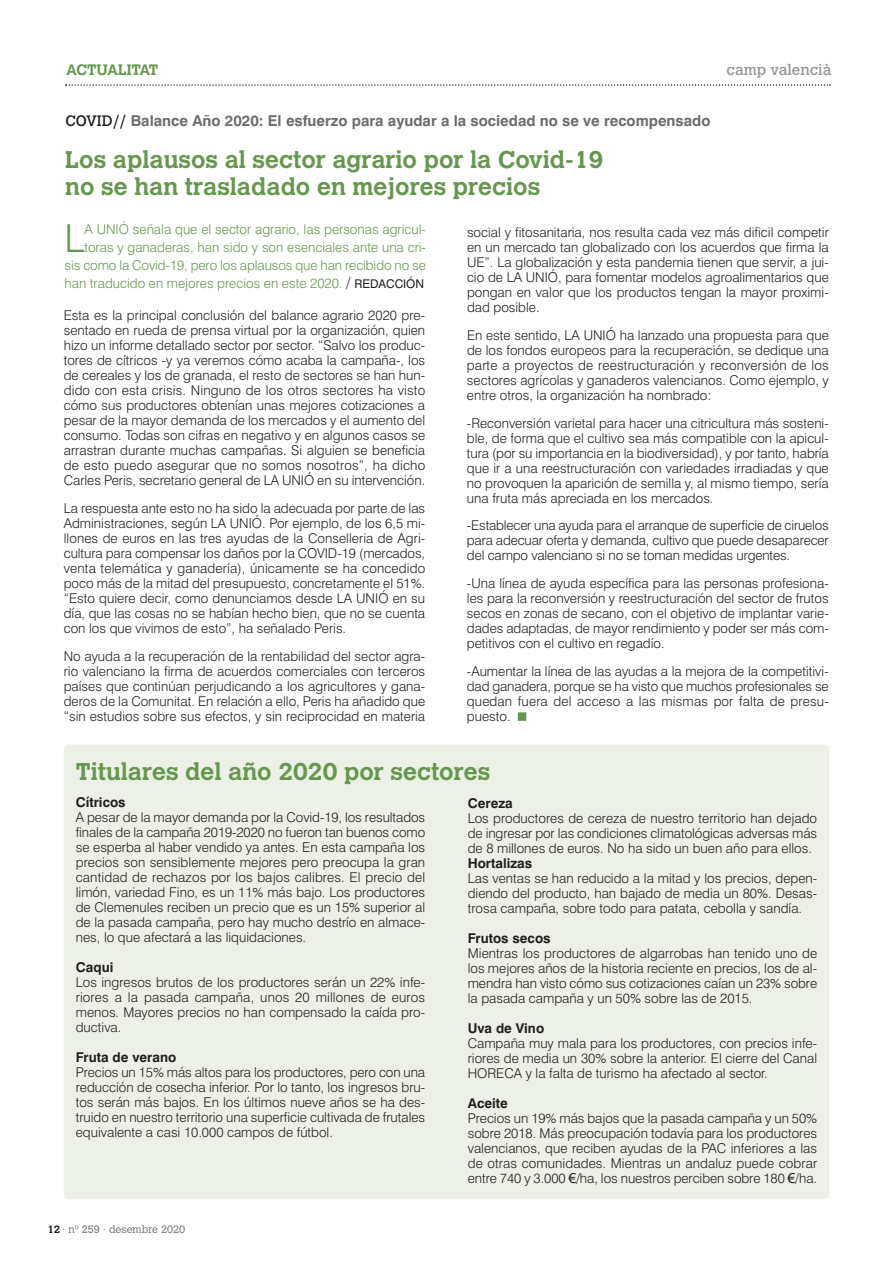
<style>
.page{position:relative;width:893px;height:1263px;background:#fff}
.page>*{position:absolute;margin:0;border:0;box-sizing:border-box;transform-origin:0 0}
.t1{font:300 38.55px "Swiss 721 BT";color:#67964f}
.t2{font:700 24px "Calvert MT Std";color:#67964f}
.t3{font:700 15px "Swiss 721 BT";color:#6c6d70}
.t4{font:15px "Calvert MT Std";color:#939598}
.t5{font:700 15px "Calvert MT Std";color:#67964f}
.t6{font:300 13.5px/15px "Swiss 721 BT";color:#231f20;text-align:justify}
.t7{font:300 13.5px/18px "Swiss 721 BT";color:#67964f;text-align:right}
.t8{font:700 13.5px "Swiss 721 BT";color:#231f20}
.t9{font:300 10.5px "Calvert MT Std";color:#6c6d70}
.s1{font-family:"Calvert MT Std";font-weight:400;color:#231f20}
.s2{font-size:15px;color:#231f20}
.s3{font-weight:400;font-size:12px;color:#231f20}
.s4{font-weight:700;color:#231f20}
.s5{font-family:"Tahoma";font-weight:400}
</style>
<div class="page">
<div style="left:64px;top:744px;width:765px;height:455px;background:#ecf0e7;border-radius:4px"></div>
<div style="left:518px;top:712px;width:8px;height:9px;background:#67964f"></div>
<svg style="left:65px;top:84px;width:766px;height:2px"></svg>
<p class="t5" style="left:66px;top:64px;width:94px">ACTUALITAT</p>
<p class="t4" style="left:726px;top:61px;width:106px">camp valencià</p>
<p class="t3" style="left:65px;top:115px;width:647px"><span class="s1">COVID//</span> Balance Año 2020: El esfuerzo para ayudar a la sociedad no se ve recompensado</p>
<p class="t2" style="left:65px;top:150px;width:540px">Los aplausos al sector agrario por la Covid-19</p>
<p class="t2" style="left:65px;top:177px;width:476px">no se han trasladado en mejores precios</p>
<p class="t1" style="left:65px;top:225px;width:22px">L</p>
<p class="t7" style="left:65px;top:222px;width:363px">A UNIÓ señala que el sector agrario, las personas agricul&shy;toras y ganaderas, han sido y son esenciales ante una cri-<br>sis como la Covid-19, pero los aplausos que han recibido no se han traducido en mejores precios en este 2020. <span class="s2">/</span> <span class="s3">REDACCIÓN</span></p>
<p class="t6" style="left:64px;top:309px;width:363px">Esta es la principal conclusión del balance agrario 2020 pre&shy;sentado en rueda de prensa virtual por la organización, quien hizo un informe detallado sector por sector. “Salvo los produc&shy;tores de cítricos -y ya veremos cómo acaba la campaña-, los de cereales y los de granada, el resto de sectores se han hun&shy;dido con esta crisis. Ninguno de los otros sectores ha visto cómo sus productores obtenían unas mejores cotizaciones a pesar de la mayor demanda de los mercados y el aumento del consumo. Todas son cifras en negativo y en algunos casos se arrastran durante muchas campañas. Si alguien se beneficia de esto puedo asegurar que no somos nosotros”, ha dicho Carles Peris, secretario general de LA UNIÓ en su intervención.</p>
<p class="t6" style="left:64px;top:502px;width:363px">La respuesta ante esto no ha sido la adecuada por parte de las Administraciones, según LA UNIÓ. Por ejemplo, de los 6,5 mi&shy;llones de euros en las tres ayudas de la Conselleria de Agri&shy;cultura para compensar los daños por la COVID-19 (mercados, venta telemática y ganadería), únicamente se ha concedido poco más de la mitad del presupuesto, concretamente el 51%. “Esto quiere decir, como denunciamos desde LA UNIÓ en su día, que las cosas no se habían hecho bien, que no se cuenta con los que vivimos de esto”, ha señalado Peris.</p>
<p class="t6" style="left:64px;top:650px;width:363px">No ayuda a la recuperación de la rentabilidad del sector agra&shy;rio valenciano la firma de acuerdos comerciales con terceros países que continúan perjudicando a los agricultores y gana&shy;deros de la Comunitat. En relación a ello, Peris ha añadido que “sin estudios sobre sus efectos, y sin reciprocidad en materia</p>
<p class="t6" style="left:467px;top:226px;width:363px">social y fitosanitaria, nos resulta cada vez más dificil competir en un mercado tan globalizado con los acuerdos que firma la UE”. La globalización y esta pandemia tienen que servir, a jui&shy;cio de LA UNIÓ, para fomentar modelos agroalimentarios que pongan en valor que los productos tengan la mayor proximi&shy;dad posible.</p>
<p class="t6" style="left:467px;top:329px;width:363px">En este sentido, LA UNIÓ ha lanzado una propuesta para que de los fondos europeos para la recuperación, se dedique una parte a proyectos de reestructuración y reconversión de los sectores agrícolas y ganaderos valencianos. Como ejemplo, y entre otros, la organización ha nombrado:</p>
<p class="t6" style="left:467px;top:417px;width:363px">-Reconversión varietal para hacer una citricultura más sosteni&shy;ble, de forma que el cultivo sea más compatible con la apicul&shy;tura (por su importancia en la biodiversidad), y por tanto, habría que ir a una reestructuración con variedades irradiadas y que no provoquen la aparición de semilla y, al mismo tiempo, sería una fruta más apreciada en los mercados.</p>
<p class="t6" style="left:467px;top:519px;width:363px">-Establecer una ayuda para el arranque de superficie de ciruelos para adecuar oferta y demanda, cultivo que puede de saparecer del campo valenciano si no se toman medidas urgentes.</p>
<p class="t6" style="left:467px;top:577px;width:363px">-Una línea de ayuda específica para las personas profesiona&shy;les para la reconversión y reestructuración del sector de frutos secos en zonas de secano, con el objetivo de implantar varie&shy;dades adaptadas, de mayor rendimiento y poder ser más com&shy;petitivos con el cultivo en regadío.</p>
<p class="t6" style="left:467px;top:665px;width:363px">-Aumentar la línea de las ayudas a la mejora de la competitivi&shy;dad ganadera, porque se ha visto que muchos profesionales se quedan fuera del acceso a las mismas por falta de presu&shy;puesto.</p>
<p class="t2" style="left:76px;top:762px;width:416px">Titulares del año 2020 por sectores</p>
<p class="t8" style="left:76px;top:797px;width:51px">Cítricos</p>
<p class="t6" style="left:76px;top:811px;width:351px">A pesar de la mayor demanda por la Covid-19, los resultados finales de la campaña 2019-2020 no fueron tan buenos como se esperba al haber vendido ya antes. En esta campaña los precios son sensiblemente mejores pero preocupa la gran cantidad de rechazos por los bajos calibres. El precio del limón, variedad Fino, es un 11% más bajo. Los productores de Clemenules reciben un precio que es un 15% superior al de la pasada campaña, pero hay mucho destrío en almace&shy;nes, lo que afectará a las liquidaciones.</p>
<p class="t8" style="left:76px;top:962px;width:39px">Caqui</p>
<p class="t6" style="left:76px;top:976px;width:351px">Los ingresos brutos de los productores serán un 22% infe&shy;riores a la pasada campaña, unos 20 millones de euros menos. Mayores precios no han compensado la caída pro&shy;ductiva.</p>
<p class="t8" style="left:76px;top:1052px;width:102px">Fruta de verano</p>
<p class="t6" style="left:76px;top:1065px;width:351px">Precios un 15% más altos para los productores, pero con una reducción de cosecha inferior. Por lo tanto, los ingresos bru&shy;tos serán más bajos. En los últimos nueve años se ha des&shy;truido en nuestro territorio una superficie cultivada de frutales equivalente a casi 10.000 campos de fútbol.</p>
<p class="t9" style="left:47px;top:1223px;width:139px"><span class="s4">12</span> · nº 259 · desembre 2020</p>
<p class="t8" style="left:468px;top:798px;width:47px">Cereza</p>
<p class="t6" style="left:468px;top:812px;width:351px">Los productores de cereza de nuestro territorio han dejado de ingresar por las condiciones climatológicas adversas más de 8 millones de euros. No ha sido un buen año para ellos.</p>
<p class="t8" style="left:468px;top:858px;width:66px">Hortalizas</p>
<p class="t6" style="left:468px;top:872px;width:351px">Las ventas se han reducido a la mitad y los precios, depen&shy;diendo del producto, han bajado de media un 80%. Desas&shy;trosa campaña, sobre todo para patata, cebolla y sandía.</p>
<p class="t8" style="left:468px;top:933px;width:84px">Frutos secos</p>
<p class="t6" style="left:468px;top:947px;width:351px">Mientras los productores de algarrobas han tenido uno de los mejores años de la historia reciente en precios, los de al&shy;mendra han visto cómo sus cotizaciones caían un 23% sobre la pasada campaña y un 50% sobre las de 2015.</p>
<p class="t8" style="left:468px;top:1023px;width:78px">Uva de Vino</p>
<p class="t6" style="left:468px;top:1037px;width:351px">Campaña muy mala para los productores, con precios infe&shy;riores de media un 30% sobre la anterior. El cierre del Canal HORECA y la falta de turismo ha afectado al sector.</p>
<p class="t8" style="left:468px;top:1098px;width:42px">Aceite</p>
<p class="t6" style="left:468px;top:1112px;width:351px">Precios un 19% más bajos que la pasada campaña y un 50% sobre 2018. Más preocupación todavía para los productores valencianos, que reciben ayudas de la PAC inferiores a las de otras comunidades. Mientras un andaluz puede cobrar entre 740 y 3.000 <span class="s5">€</span>/ha, los nuestros perciben sobre 180 <span class="s5">€</span>/ha.</p>
</div>
